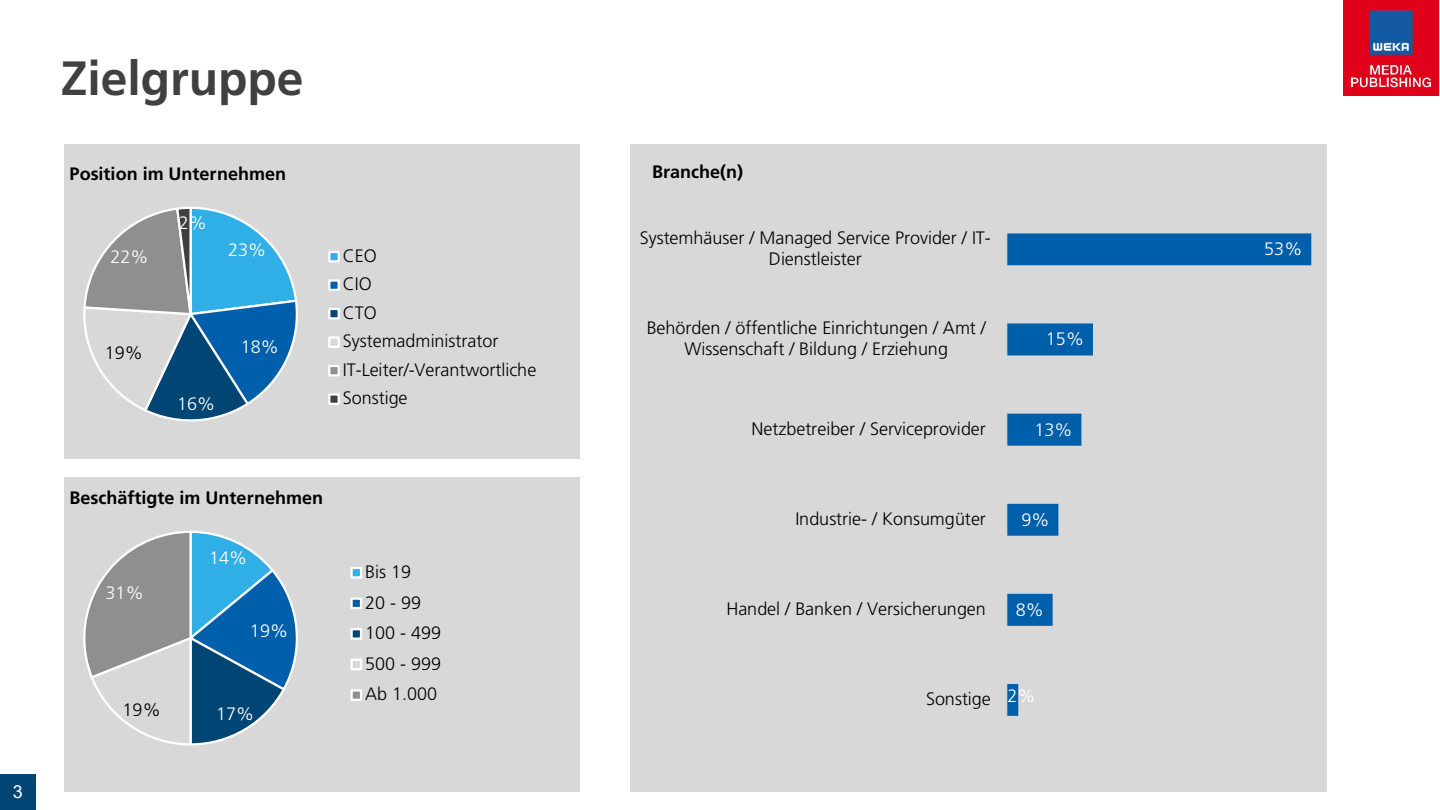
<style>
.page{position:relative;width:1440px;height:810px;background:#fff}
.page>*{position:absolute;margin:0;border:0;box-sizing:border-box;transform-origin:0 0}
.t1{font:700 48px "Frutiger LT Std";color:#404040}
.t2{font:300 18px/20.9px "Frutiger LT Std";color:#000;text-align:center}
.t3{font:700 18px "Frutiger LT Std";color:#000}
.t4{font:300 18px "Frutiger LT Std";letter-spacing:.005em;color:#fff}
.t5{font:18px "Arial";color:#fff}
</style>
<div class="page">
<div style="left:64px;top:477px;width:515px;height:315px;background:#d8d8d8"></div>
<div style="left:64px;top:144px;width:515px;height:315px;background:#d8d8d8"></div>
<div style="left:630px;top:144px;width:696px;height:648px;background:#d8d8d8"></div>
<svg style="left:83px;top:206px;width:215px;height:216px"></svg>
<div style="left:328px;top:251px;width:12px;height:12px;background:#2fafe5;border:2px solid #fff"></div>
<div style="left:329px;top:281px;width:10px;height:9px;background:#005faa"></div>
<div style="left:328px;top:279px;width:12px;height:12px;border:2px solid #fff"></div>
<div style="left:329px;top:309px;width:10px;height:9px;background:#004573"></div>
<div style="left:328px;top:308px;width:12px;height:12px;border:2px solid #fff"></div>
<div style="left:328px;top:336px;width:12px;height:12px;background:#d8d8d8;border:2px solid #fff"></div>
<div style="left:328px;top:365px;width:12px;height:11px;background:#8f8f8f;border:2px solid #fff"></div>
<div style="left:328px;top:393px;width:12px;height:12px;background:#3f3f3f;border:2px solid #fff"></div>
<svg style="left:83px;top:530px;width:215px;height:216px"></svg>
<div style="left:350px;top:567px;width:12px;height:12px;background:#2fafe5;border:2px solid #fff"></div>
<div style="left:350px;top:598px;width:12px;height:11px;background:#005faa;border:2px solid #fff"></div>
<div style="left:350px;top:628px;width:12px;height:12px;background:#004573;border:2px solid #fff"></div>
<div style="left:350px;top:659px;width:12px;height:11px;background:#d8d8d8;border:2px solid #fff"></div>
<div style="left:350px;top:689px;width:12px;height:12px;background:#8f8f8f;border:2px solid #fff"></div>
<svg style="left:1007px;top:233px;width:304px;height:483px"></svg>
<div style="left:0;top:774px;width:36px;height:36px;background:#004573"></div>
<img style="left:1343px;top:1px;width:95px;height:95px">
<p class="t5" style="left:13px;top:780px;width:12px">3</p>
<h2 class="t1" style="left:61px;top:50px;width:244px">Zielgruppe</h2>
<p class="t3" style="left:70px;top:163px;width:218px">Position im Unternehmen</p>
<p class="t4" style="left:110px;top:246px;width:40px">22%</p>
<p class="t2" style="left:105px;top:343px;width:40px">19%</p>
<p class="t4" style="left:179px;top:213px;width:30px">2%</p>
<p class="t4" style="left:228px;top:240px;width:40px">23%</p>
<p class="t4" style="left:177px;top:393px;width:40px">16%</p>
<p class="t4" style="left:241px;top:336px;width:40px">18%</p>
<p class="t3" style="left:70px;top:487px;width:255px">Beschäftigte im Unternehmen</p>
<p class="t4" style="left:106px;top:583px;width:40px">31%</p>
<p class="t4" style="left:209px;top:548px;width:40px">14%</p>
<p class="t4" style="left:250px;top:620px;width:40px">19%</p>
<p class="t2" style="left:123px;top:700px;width:40px">19%</p>
<p class="t4" style="left:216px;top:703px;width:40px">17%</p>
<p class="t2" style="left:343px;top:246px;width:35px">CEO</p>
<p class="t2" style="left:343px;top:274px;width:31px">CIO</p>
<p class="t2" style="left:343px;top:303px;width:35px">CTO</p>
<p class="t2" style="left:343px;top:331px;width:157px">Systemadministrator</p>
<p class="t2" style="left:343px;top:360px;width:195px">IT-Leiter/-Verantwortliche</p>
<p class="t2" style="left:343px;top:388px;width:66px">Sonstige</p>
<p class="t3" style="left:652px;top:161px;width:92px">Branche(n)</p>
<p class="t2" style="left:640px;top:228px;width:353px">Systemhäuser / Managed Service Provider / IT-<br>Dienstleister</p>
<p class="t2" style="left:647px;top:318px;width:341px">Behörden / öffentliche Einrichtungen / Amt /<br>Wissenschaft / Bildung / Erziehung</p>
<p class="t2" style="left:752px;top:419px;width:236px">Netzbetreiber / Serviceprovider</p>
<p class="t2" style="left:795px;top:509px;width:192px">Industrie- / Konsumgüter</p>
<p class="t4" style="left:1046px;top:329px;width:40px">15%</p>
<p class="t4" style="left:1034px;top:419px;width:40px">13%</p>
<p class="t4" style="left:1021px;top:509px;width:30px">9%</p>
<p class="t2" style="left:365px;top:562px;width:48px">Bis 19</p>
<p class="t2" style="left:365px;top:592px;width:58px">20 - 99</p>
<p class="t2" style="left:365px;top:623px;width:78px">100 - 499</p>
<p class="t2" style="left:365px;top:653px;width:78px">500 - 999</p>
<p class="t2" style="left:365px;top:684px;width:74px">Ab 1.000</p>
<p class="t4" style="left:1007px;top:686px;width:30px">2%</p>
<p class="t2" style="left:726px;top:599px;width:261px">Handel / Banken / Versicherungen</p>
<p class="t4" style="left:1016px;top:599px;width:30px">8%</p>
<p class="t2" style="left:926px;top:689px;width:66px">Sonstige</p>
<p class="t4" style="left:1264px;top:239px;width:40px">53%</p>
</div>
